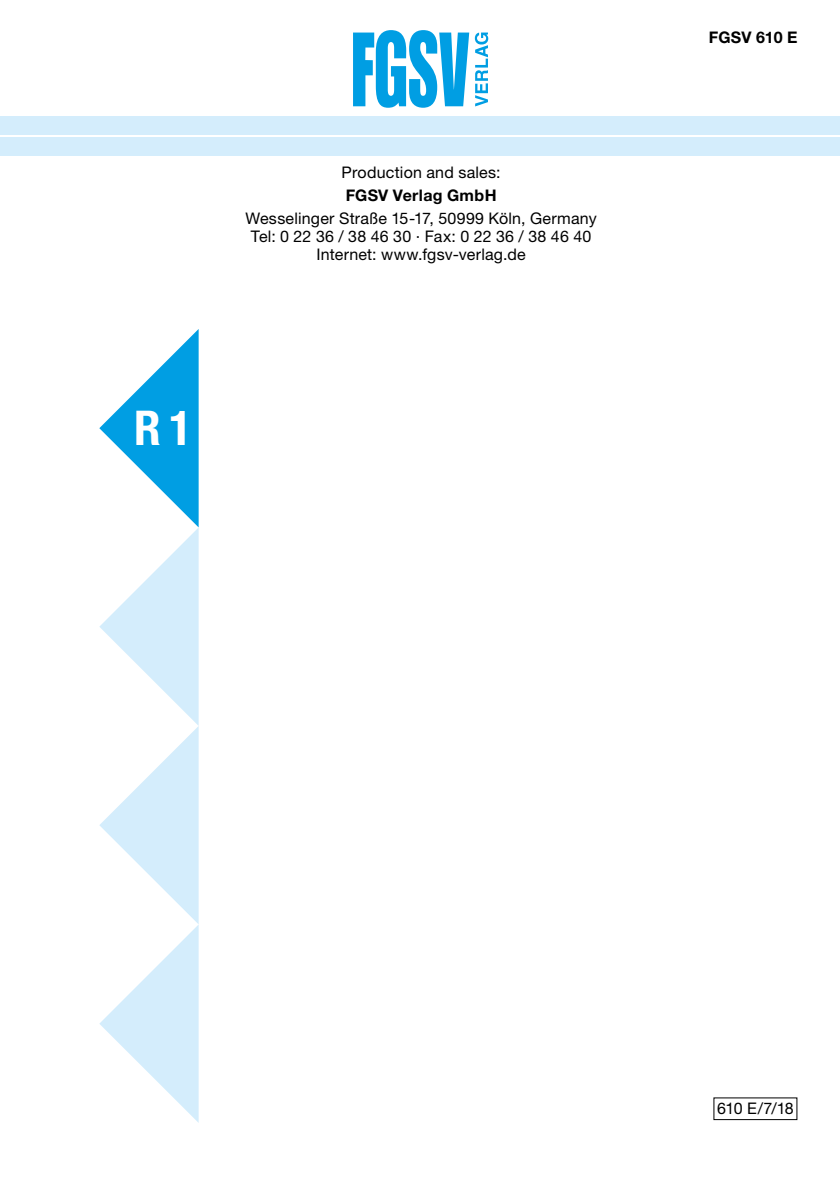
<style>
.page{position:relative;width:840px;height:1191px;background:#fff}
.page>*{position:absolute;margin:0;border:0;box-sizing:border-box;transform-origin:0 0}
.t1{font:700 condensed 48px "Helvetica Neue LT Std";color:#fff}
.t2{font:16px/18px "Helvetica Neue LT Std";letter-spacing:.015em;color:#000;text-align:center}
.t3{font:700 16px "Helvetica Neue LT Std";letter-spacing:.02em;color:#000}
</style>
<div class="page">
<svg style="left:353px;top:30px;width:135px;height:78px"></svg>
<svg style="left:99px;top:329px;width:99px;height:793px"></svg>
<div style="left:0;top:116px;width:839px;height:19px;background:#d4edfc"></div>
<div style="left:0;top:137px;width:839px;height:19px;background:#d4edfc"></div>
<div style="left:713px;top:1097px;width:84px;height:23px;border:1px solid #000"></div>
<h1 class="t1" style="left:134px;top:399px;width:59px">R 1</h1>
<p class="t2" style="left:341px;top:163px;width:160px">Production and sales:</p>
<p class="t3" style="left:345px;top:186px;width:152px">FGSV Verlag GmbH</p>
<p class="t2" style="left:245px;top:209px;width:352px">Wesselinger Straße 15-17, 50999 Köln, Germany<br>Tel: 0 22 36 / 38 46 30 · Fax: 0 22 36 / 38 46 40<br>Internet: www.fgsv-verlag.de</p>
<p class="t3" style="left:708px;top:27px;width:90px">FGSV 610 E</p>
<p class="t2" style="left:716px;top:1099px;width:78px">610 E/7/18</p>
</div>
